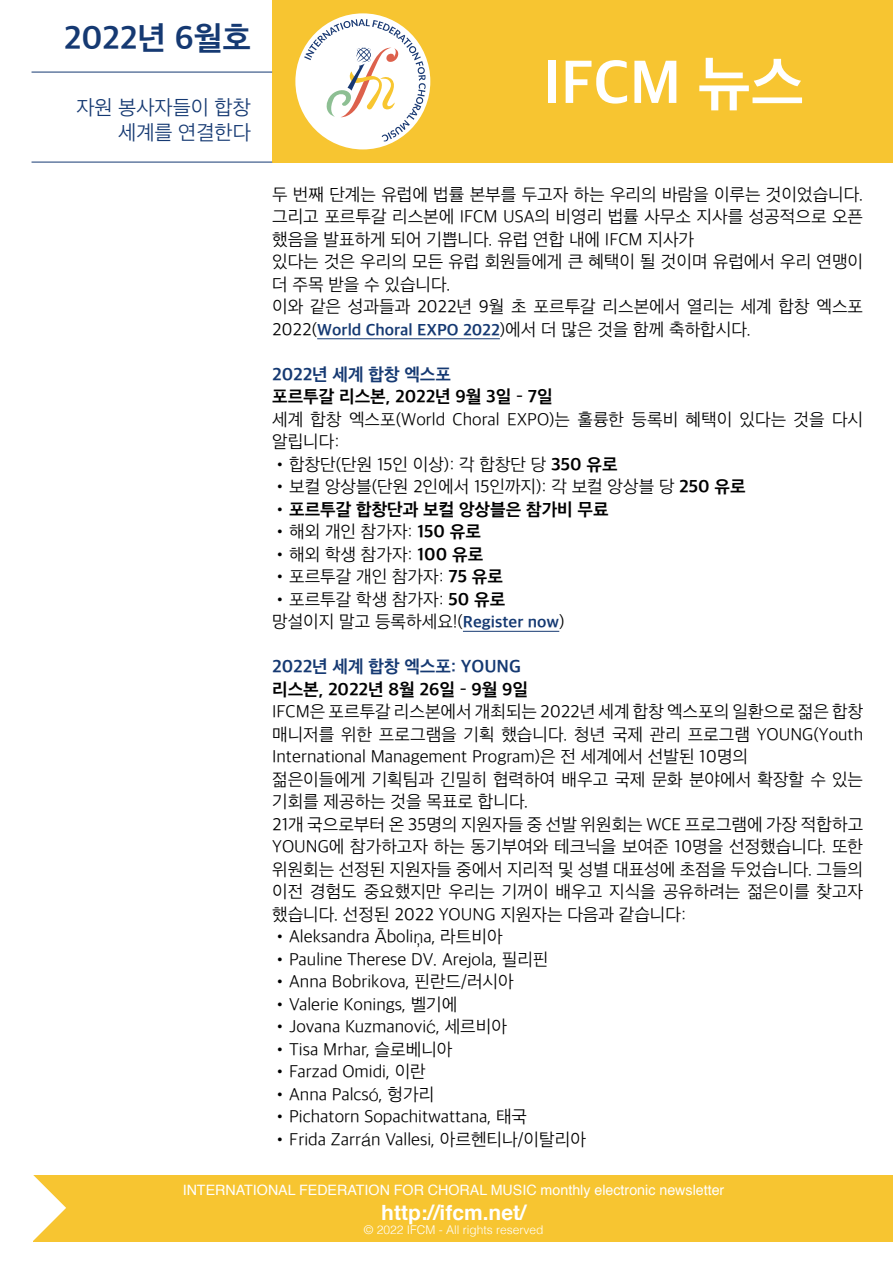
<style>
.page{position:relative;width:893px;height:1263px;background:#fff}
.page>*{position:absolute;margin:0;border:0;box-sizing:border-box;transform-origin:0 0}
.t1{font:700 61.5px "Apple SD Gothic Neo";color:#fff}
.t2{font:700 33px "Apple SD Gothic Neo";color:#153972}
.t3{font:700 21px "Helvetica";color:#fff}
.t4{font:300 21px/25.2px "Apple SD Gothic Neo";color:#153972;text-align:right}
.t5{font:300 18px/22.5px "Apple SD Gothic Neo";color:#000}
.t6{font:700 18px "Apple SD Gothic Neo";color:#000}
.t7{font:700 18px "Apple SD Gothic Neo";color:#153972}
.t8{font:14.25px "Helvetica";color:#fff}
.t9{font:300 12px "Helvetica";color:#fff}
.s1{font-weight:700;font-size:16.5px;color:#153972}
.s2{font-weight:700}
.s3{font-family:"Helvetica"}
</style>
<div class="page">
<div style="left:33px;top:1176px;width:860px;height:66px;background:#f7c531"></div>
<svg style="left:33px;top:1175px;width:33px;height:66px"></svg>
<hr style="left:317px;top:338px;width:183px;height:1px;background:#153972">
<hr style="left:463px;top:631px;width:96px;height:1px;background:#153972">
<div style="left:272px;top:0;width:621px;height:163px;background:#f7c531"></div>
<div style="left:295px;top:13px;width:135px;height:136px;background:#fff;border-radius:50%"></div>
<svg style="left:304px;top:19px;width:122px;height:123px"></svg>
<hr style="left:32px;top:72px;width:240px;height:1px;background:#153972">
<hr style="left:32px;top:162px;width:240px;height:1px;background:#153972">
<h2 class="t2" style="left:64px;top:21px;width:188px">2022년 6월호</h2>
<p class="t4" style="left:76px;top:96px;width:176px">자원 봉사자들이 합창 세계를 연결한다</p>
<h1 class="t1" style="left:543px;top:50px;width:263px">IFCM 뉴스</h1>
<p class="t5" style="left:272px;top:184px;width:593px">두 번째 단계는 유럽에 법률 본부를 두고자 하는 우리의 바람을 이루는 것이었습니다. 그리고 포르투갈 리스본에 IFCM USA의 비영리 법률 사무소 지사를 성공적으로 오픈 했음을 발표하게 되어 기쁩니다. 유럽 연합 내에 IFCM 지사가<br>있다는 것은 우리의 모든 유럽 회원들에게 큰 혜택이 될 것이며 유럽에서 우리 연맹이 더 주목 받을 수 있습니다.<br>이와 같은 성과들과 2022년 9월 초 포르투갈 리스본에서 열리는 세계 합창 엑스포 2022(<span class="s1">World Choral EXPO 2022</span>)에서 더 많은 것을 함께 축하합시다.</p>
<p class="t7" style="left:272px;top:365px;width:180px">2022년 세계 합창 엑스포</p>
<p class="t6" style="left:272px;top:387px;width:282px">포르투갈 리스본, 2022년 9월 3일 – 7일</p>
<p class="t5" style="left:272px;top:409px;width:593px">세계 합창 엑스포(World Choral EXPO)는 훌륭한 등록비 혜택이 있다는 것을 다시 알립니다:</p>
<p class="t5" style="left:272px;top:454px;width:347px">•합창단(단원 15인 이상): 각 합창단 당 <span class="s2">350 유로</span></p>
<p class="t5" style="left:272px;top:477px;width:475px">•보컬 앙상블(단원 2인에서 15인까지): 각 보컬 앙상블 당 <span class="s2">250 유로</span></p>
<p class="t6" style="left:272px;top:500px;width:338px">•포르투갈 합창단과 보컬 앙상블은 참가비 무료</p>
<p class="t5" style="left:272px;top:522px;width:210px">•해외 개인 참가자: <span class="s2">150 유로</span></p>
<p class="t5" style="left:272px;top:544px;width:213px">•해외 학생 참가자: <span class="s2">100 유로</span></p>
<p class="t5" style="left:272px;top:567px;width:232px">•포르투갈 개인 참가자: <span class="s2">75 유로</span></p>
<p class="t5" style="left:272px;top:589px;width:294px">•포르투갈 학생 참가자: <span class="s2">50 유로 </span>망설이지 말고 등록하세요!(<span class="s1">Register now</span>)</p>
<p class="t7" style="left:272px;top:657px;width:250px">2022년 세계 합창 엑스포: YOUNG</p>
<p class="t6" style="left:272px;top:680px;width:257px">리스본, 2022년 8월 26일 – 9월 9일</p>
<p class="t5" style="left:272px;top:702px;width:593px">IFCM은 포르투갈 리스본에서 개최되는 2022년 세계 합창 엑스포의 일환으로 젊은 합창 매니저를 위한 프로그램을 기획 했습니다. 청년 국제 관리 프로그램 YOUNG(Youth International Management Program)은 전 세계에서 선발된 10명의<br>젊은이들에게 기획팀과 긴밀히 협력하여 배우고 국제 문화 분야에서 확장할 수 있는 기회를 제공하는 것을 목표로 합니다.<br>21개 국으로부터 온 35명의 지원자들 중 선발 위원회는 WCE 프로그램에 가장 적합하고 YOUNG에 참가하고자 하는 동기부여와 테크닉을 보여준 10명을 선정했습니다. 또한 위원회는 선정된 지원자들 중에서 지리적 및 성별 대표성에 초점을 두었습니다. 그들의 이전 경험도 중요했지만 우리는 기꺼이 배우고 지식을 공유하려는 젊은이를 찾고자 했습니다. 선정된 2022 YOUNG 지원자는 다음과 같습니다:</p>
<p class="t5" style="left:272px;top:927px;width:232px">•Aleksandra <span class="s3">Ā</span>boli<span class="s3">ņ</span>a, 라트비아</p>
<p class="t5" style="left:272px;top:949px;width:278px">•Pauline Therese DV. Arejola, 필리핀</p>
<p class="t5" style="left:272px;top:972px;width:243px">•Anna Bobrikova, 핀란드/러시아</p>
<p class="t5" style="left:272px;top:994px;width:187px">•Valerie Konings, 벨기에</p>
<p class="t5" style="left:272px;top:1017px;width:236px">•Jovana Kuzmanovi<span class="s3">ć</span>, 세르비아</p>
<p class="t5" style="left:272px;top:1039px;width:182px">•Tisa Mrhar, 슬로베니아</p>
<p class="t5" style="left:272px;top:1062px;width:155px">•Farzad Omidi, 이란</p>
<p class="t5" style="left:272px;top:1084px;width:164px">•Anna Palcs<span class="s3">ó</span>, 헝가리</p>
<p class="t5" style="left:272px;top:1107px;width:256px">•Pichatorn Sopachitwattana, 태국</p>
<p class="t5" style="left:272px;top:1129px;width:315px">•Frida Zarr<span class="s3">á</span>n Vallesi, 아르헨티나/이탈리아</p>
<p class="t8" style="left:183px;top:1178px;width:543px">INTERNATIONAL FEDERATION FOR CHORAL MUSIC monthly electronic newsletter</p>
<p class="t3" style="left:381px;top:1195px;width:146px">http://ifcm.net/</p>
<p class="t9" style="left:364px;top:1220px;width:181px">© 2022 IFCM - All rights reserved</p>
</div>
